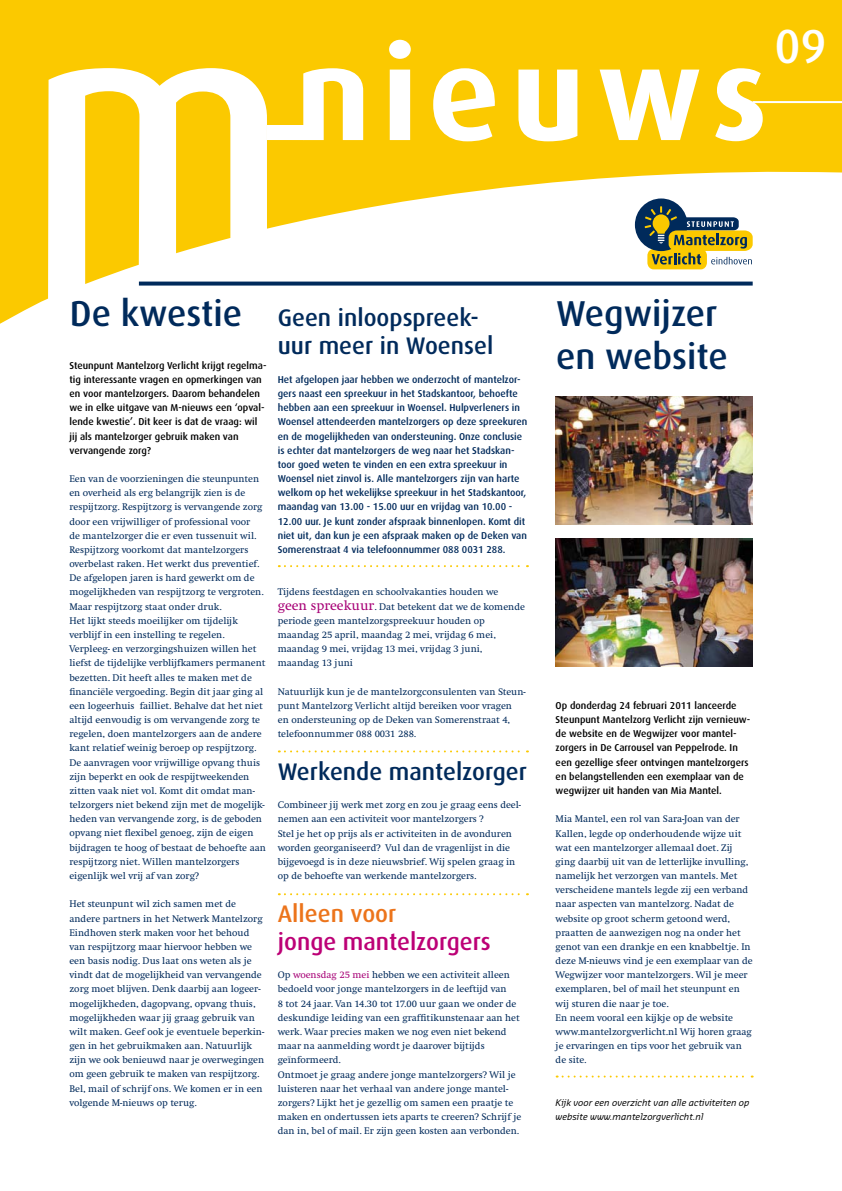
<style>
.page{position:relative;width:842px;height:1191px;background:#fff}
.page>*{position:absolute;margin:0;border:0;box-sizing:border-box;transform-origin:0 0}
.t1{font:500 48px "Dax";color:#fff}
.t2{font:500 36px/42.5px "Dax";color:#002a5b}
.t3{font:500 24px/28.3px "Dax";color:#002a5b}
.t4{font:500 24px "Dax";color:#bc0076}
.t5{font:500 24px "Dax";color:#ec741b}
.t6{font:10px/14.2px "Swift";color:#002a5b}
.t7{font:500 10px/14.2px "Dax";color:#002a5b}
.t8{font:500 10px/14.2px "Dax";color:#000}
.t9{font:italic 9px/14.2px "Sansa";color:#000}
.s1{font-size:14px;color:#a70076}
.s2{color:#a70076}
</style>
<div class="page">
<svg style="left:0;top:0;width:842px;height:324px;fill:#fbc900"></svg>
<svg style="left:176px;top:91px;width:54px;height:162px;background:#fbcd13"></svg>
<svg style="left:85px;top:91px;width:54px;height:193px;background:#fbcc12"></svg>
<div style="left:267px;top:125px;width:37px;height:15px;background:#fff"></div>
<svg style="left:303px;top:68px;width:60px;height:72px"></svg>
<svg style="left:389px;top:40px;width:22px;height:100px"></svg>
<svg style="left:433px;top:68px;width:63px;height:73px"></svg>
<svg style="left:518px;top:70px;width:59px;height:71px"></svg>
<svg style="left:600px;top:70px;width:99px;height:70px"></svg>
<svg style="left:715px;top:68px;width:48px;height:73px"></svg>
<img style="left:556px;top:397px;width:197px;height:127px">
<hr style="left:753px;top:101px;width:89px;height:2px;background:#fff">
<svg style="left:139px;top:281px;width:614px;height:4px;background:#244872"></svg>
<div style="left:635px;top:198px;width:52px;height:53px;background:#002a5b;border-radius:50%"></div>
<svg style="left:645px;top:206px;width:108px;height:63px"></svg>
<svg style="left:557px;top:1075px;width:196px;height:2px"></svg>
<svg style="left:279px;top:565px;width:249px;height:2px"></svg>
<img style="left:556px;top:539px;width:197px;height:127px">
<svg style="left:279px;top:750px;width:249px;height:2px"></svg>
<svg style="left:279px;top:893px;width:249px;height:2px"></svg>
<h1 class="t1" style="left:774px;top:19px;width:54px">09</h1>
<h2 class="t2" style="left:70px;top:293px;width:174px">De kwestie</h2>
<p class="t8" style="left:69px;top:358px;width:199px">Steunpunt Mantelzorg Verlicht krijgt regelma&shy;tig interessante vragen en opmerkingen van en voor mantelzorgers. Daarom behandelen we in elke uitgave van M-nieuws een ‘opval&shy;lende kwestie’. Dit keer is dat de vraag: wil jij als mantelzorger gebruik maken van vervangende zorg?</p>
<p class="t6" style="left:69px;top:472px;width:198px">Een van de voorzieningen die steunpunten en overheid als erg belangrijk zien is de respijtzorg. Respijtzorg is vervangende zorg door een vrijwilliger of professional voor<br>de mantelzorger die er even tussenuit wil.<br>Respijtzorg voorkomt dat mantelzorgers overbelast raken. Het werkt dus preventief.<br>De afgelopen jaren is hard gewerkt om de mogelijkheden van respijtzorg te vergroten.<br>Maar respijtzorg staat onder druk.<br>Het lijkt steeds moeilijker om tijdelijk verblijf in een instelling te regelen.<br>Verpleeg- en verzorgingshuizen willen het liefst de tijdelijke verblijfkamers permanent bezetten. Dit heeft alles te maken met de financiële vergoeding. Begin dit jaar ging al een logeerhuis failliet. Behalve dat het niet altijd eenvoudig is om vervangende zorg te regelen, doen mantelzorgers aan de andere kant relatief weinig beroep op respijtzorg.<br>De aanvragen voor vrijwillige opvang thuis zijn beperkt en ook de respijtweekenden zitten vaak niet vol. Komt dit omdat man&shy;telzorgers niet bekend zijn met de mogelijk&shy;heden van vervangende zorg, is de geboden opvang niet flexibel genoeg, zijn de eigen bijdragen te hoog of bestaat de behoefte aan respijtzorg niet. Willen mantelzorgers eigenlijk wel vrij af van zorg?</p>
<p class="t6" style="left:69px;top:897px;width:196px">Het steunpunt wil zich samen met de andere partners in het Netwerk Mantelzorg Eindhoven sterk maken voor het behoud van respijtzorg maar hiervoor hebben we een basis nodig. Dus laat ons weten als je vindt dat de mogelijkheid van vervangende zorg moet blijven. Denk daarbij aan logeer&shy;mogelijkheden, dagopvang, opvang thuis, mogelijkheden waar jij graag gebruik van wilt maken. Geef ook je eventuele beperkin&shy;gen in het gebruikmaken aan. Natuurlijk zijn we ook benieuwd naar je overwegingen om geen gebruik te maken van respijtzorg.<br>Bel, mail of schrijf ons. We komen er in een volgende M-nieuws op terug.</p>
<h3 class="t3" style="left:278px;top:304px;width:217px">Geen inloopspreek&shy;uur meer in Woensel</h3>
<p class="t7" style="left:278px;top:372px;width:251px">Het afgelopen jaar hebben we onderzocht of mantelzor&shy;gers naast een spreekuur in het Stadskantoor, behoefte hebben aan een spreekuur in Woensel. Hulpverleners in Woensel attendeerden mantelzorgers op deze spreekuren en de mogelijkheden van ondersteuning. Onze conclusie is echter dat mantelzorgers de weg naar het Stadskan&shy;toor goed weten te vinden en een extra spreekuur in Woensel niet zinvol is. Alle mantelzorgers zijn van harte welkom op het wekelijkse spreekuur in het Stadskantoor, maandag van 13.00 - 15.00 uur en vrijdag van 10.00 - 12.00 uur. Je kunt zonder afspraak binnenlopen. Komt dit niet uit, dan kun je een afspraak maken op de Deken van Somerenstraat 4 via telefoonnummer 088 0031 288.</p>
<p class="t6" style="left:278px;top:585px;width:249px">Tijdens feestdagen en schoolvakanties houden we <span class="s1">geen spreekuur</span>. Dat betekent dat we de komende periode geen mantelzorgspreekuur houden op maandag 25 april, maandag 2 mei, vrijdag 6 mei, maandag 9 mei, vrijdag 13 mei, vrijdag 3 juni, maandag 13 juni</p>
<p class="t6" style="left:278px;top:684px;width:249px">Natuurlijk kun je de mantelzorgconsulenten van Steun&shy;punt Mantelzorg Verlicht altijd bereiken voor vragen<br>en ondersteuning op de Deken van Somerenstraat 4, telefoonnummer 088 0031 288.</p>
<h3 class="t3" style="left:278px;top:757px;width:251px">Werkende mantelzorger</h3>
<p class="t6" style="left:278px;top:798px;width:245px">Combineer jij werk met zorg en zou je graag eens deel&shy;nemen aan een activiteit voor mantelzorgers ?<br>Stel je het op prijs als er activiteiten in de avonduren worden georganiseerd? Vul dan de vragenlijst in die bijgevoegd is in deze nieuwsbrief. Wij spelen graag in op de behoefte van werkende mantelzorgers.</p>
<h3 class="t5" style="left:278px;top:900px;width:120px">Alleen voor</h3>
<h3 class="t4" style="left:278px;top:928px;width:215px">jonge mantelzorgers</h3>
<p class="t6" style="left:278px;top:968px;width:245px">Op <span class="s2">woensdag 25 mei</span> hebben we een activiteit alleen bedoeld voor jonge mantelzorgers in de leeftijd van<br>8 tot 24 jaar. Van 14.30 tot 17.00 uur gaan we onder de deskundige leiding van een graffitikunstenaar aan het werk. Waar precies maken we nog even niet bekend maar na aanmelding wordt je daarover bijtijds geïnformeerd.<br>Ontmoet je graag andere jonge mantelzorgers? Wil je luisteren naar het verhaal van andere jonge mantel&shy;zorgers? Lijkt het je gezellig om samen een praatje te maken en ondertussen iets aparts te creeren? Schrijf je dan in, bel of mail. Er zijn geen kosten aan verbonden.</p>
<h2 class="t2" style="left:556px;top:293px;width:173px">Wegwijzer en website</h2>
<p class="t8" style="left:556px;top:698px;width:196px">Op donderdag 24 februari 2011 lanceerde Steunpunt Mantelzorg Verlicht zijn vernieuw&shy;de website en de Wegwijzer voor mantel&shy;zorgers in De Carrousel van Peppelrode. In een gezellige sfeer ontvingen mantelzorgers en belangstellenden een exemplaar van de wegwijzer uit handen van Mia Mantel.</p>
<p class="t6" style="left:556px;top:812px;width:198px">Mia Mantel, een rol van Sara-Joan van der Kallen, legde op onderhoudende wijze uit wat een mantelzorger allemaal doet. Zij ging daarbij uit van de letterlijke invulling, namelijk het verzorgen van mantels. Met verscheidene mantels legde zij een verband naar aspecten van mantelzorg. Nadat de website op groot scherm getoond werd, praatten de aanwezigen nog na onder het genot van een drankje en een knabbeltje. In deze M-nieuws vind je een exemplaar van de Wegwijzer voor mantelzorgers. Wil je meer exemplaren, bel of mail het steunpunt en wij sturen die naar je toe.<br>En neem vooral een kijkje op de website www.mantelzorgverlicht.nl Wij horen graag je ervaringen en tips voor het gebruik van de site.</p>
<p class="t9" style="left:556px;top:1095px;width:195px">Kijk voor een overzicht van alle activiteiten op website www.mantelzorgverlicht.nl</p>
</div>
